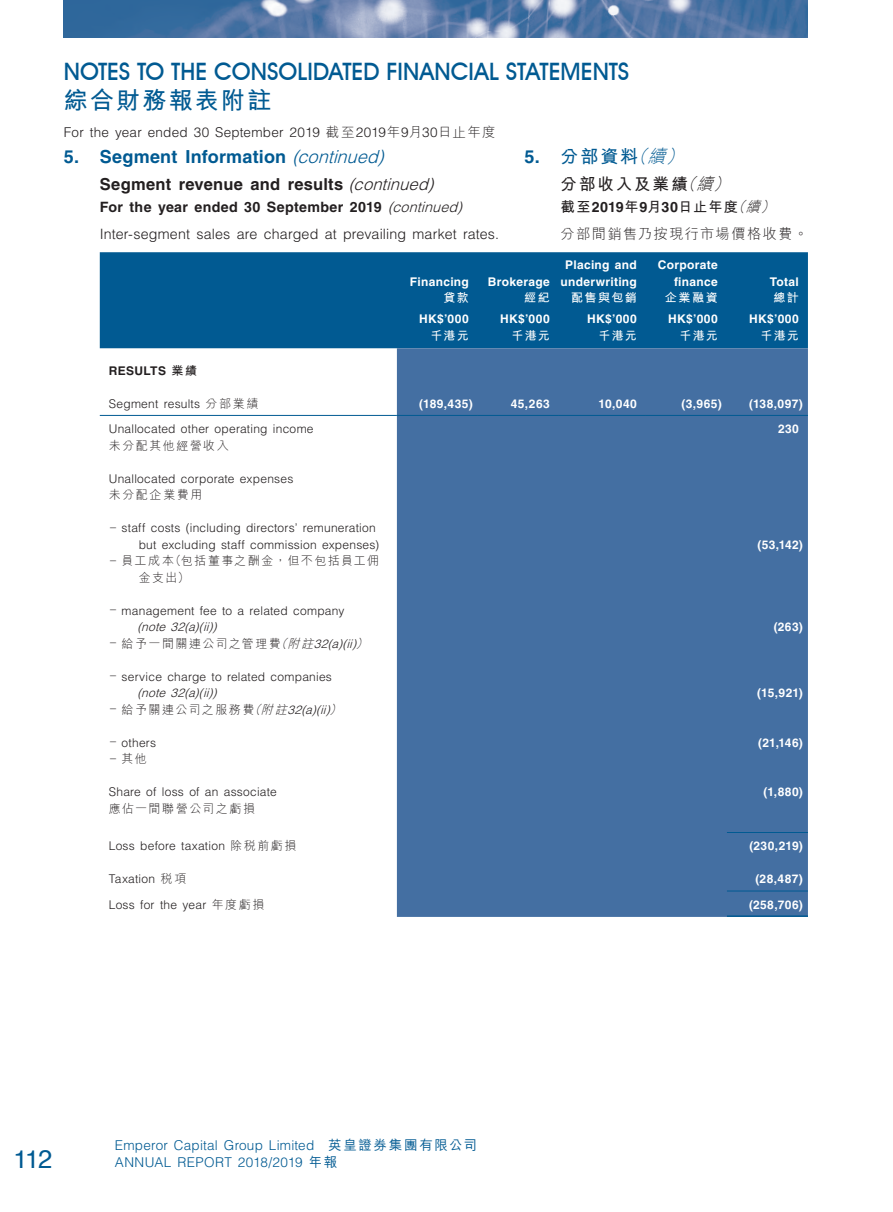
<style>
.page{position:relative;width:893px;height:1212px;background:#fff}
.page>*{position:absolute;margin:0;border:0;box-sizing:border-box;transform-origin:0 0}
.t1{font:25.5px "Helvetica";color:#015a92}
.t2{font:500 24px "Avant Garde IT Cby BT";letter-spacing:-.005em;color:#015a92}
.t3{font:700 24px "M Hei HK";letter-spacing:.095em;color:#015a92}
._03_H1{font:700 18px "Helvetica LT Std";letter-spacing:.01em;color:#015a92}
._03_H1-2{font:700 18px "M Hei HK";color:#015a92}
._04___H2{font:700 16.5px "Helvetica LT Std";letter-spacing:.015em;color:#231f20}
._04___H2-2{font:700 16.5px "M Hei HK";letter-spacing:.12em;color:#231f20}
._12___P2{font:300 14.25px "Helvetica LT Std";letter-spacing:.01em;color:#231f20}
._12___P2-2{font:700 14.25px "Helvetica LT Std";letter-spacing:.025em;color:#231f20}
._12___P2-3{font:700 14.25px "M Hei HK";letter-spacing:.085em;color:#231f20}
._12___P2-4{font:300 14.25px "M Hei HK";letter-spacing:.09em;color:#231f20}
.t4{font:300 13.5px "Helvetica LT Std";letter-spacing:.015em;color:#015a92}
.t5{font:300 13.5px "Helvetica LT Std";letter-spacing:.015em;color:#231f20}
._15_Table_Stub{font:300 12px/16.5px "Helvetica LT Std";letter-spacing:.02em;color:#231f20}
._12___P2-5{font:700 12px/16.5px "Helvetica LT Std";letter-spacing:.03em;color:#fff;text-align:center}
._15_Table_Stub-2{font:300 12px/16.5px "M Hei HK";letter-spacing:.125em;color:#231f20}
._12___P2-6{font:700 12px "M Hei HK";letter-spacing:.11em;color:#fff}
._15_Table_Stub-3{font:700 12px "Helvetica LT Std";letter-spacing:.03em;color:#231f20}
.s1{font-family:"M Hei HK"}
.s2{font-family:"Helvetica LT Std"}
.s3{font-weight:300;font-style:italic}
.s4{font-style:italic}
.s5{font-family:"Helvetica LT Std";font-style:italic}
.s6{font-family:"M Hei HK";font-weight:500}
</style>
<div class="page">
<img style="left:64px;top:0;width:744px;height:38px">
<div style="left:100px;top:252px;width:708px;height:96px;background:#015a92"></div>
<div style="left:397px;top:348px;width:411px;height:569px;background:#446fa2"></div>
<hr style="left:100px;top:415px;width:297px;height:1px;background:#015a92">
<hr style="left:397px;top:415px;width:81px;height:1px;background:#015a92">
<hr style="left:478px;top:415px;width:81px;height:1px;background:#015a92">
<hr style="left:559px;top:415px;width:87px;height:1px;background:#015a92">
<hr style="left:646px;top:415px;width:81px;height:1px;background:#015a92">
<hr style="left:727px;top:415px;width:81px;height:1px;background:#015a92">
<hr style="left:727px;top:832px;width:81px;height:1px;background:#015a92">
<hr style="left:727px;top:891px;width:81px;height:1px;background:#015a92">
<hr style="left:727px;top:915px;width:81px;height:2px;background:#015a92">
<h2 class="t2" style="left:64px;top:57px;width:567px">NOTES TO THE CONSOLIDATED FINANCIAL STATEMENTS</h2>
<h2 class="t3" style="left:64px;top:83px;width:209px">綜合財務報表附註</h2>
<p class="t5" style="left:64px;top:123px;width:433px">For the year ended 30 September 2019 <span class="s1">截至</span>2019<span class="s1">年</span>9<span class="s1">月</span>30<span class="s1">日止年度</span></p>
<p class="_03_H1-2" style="left:524px;top:143px;width:166px"><span class="s2">5.</span> 分部資料<span class="s3">（續）</span></p>
<p class="_04___H2-2" style="left:560px;top:172px;width:175px">分部收入及業績<span class="s3">（續）</span></p>
<p class="_12___P2-3" style="left:560px;top:197px;width:220px">截至<span class="s2">2019</span>年<span class="s2">9</span>月<span class="s2">30</span>日止年度<span class="s3">（續）</span></p>
<p class="_12___P2-4" style="left:560px;top:227px;width:249px">分部間銷售乃按現行市場價格收費。</p>
<p class="_03_H1" style="left:64px;top:145px;width:327px">5. Segment Information <span class="s3">(continued)</span></p>
<p class="_04___H2" style="left:100px;top:174px;width:340px">Segment revenue and results <span class="s3">(continued)</span></p>
<p class="_12___P2-2" style="left:100px;top:198px;width:368px">For the year ended 30 September 2019 <span class="s3">(continued)</span></p>
<p class="_12___P2" style="left:100px;top:225px;width:401px">Inter-segment sales are charged at prevailing market rates.</p>
<p class="_12___P2-5" style="left:410px;top:273px;width:61px">Financing</p>
<p class="_12___P2-5" style="left:488px;top:273px;width:64px">Brokerage</p>
<p class="_12___P2-5" style="left:560px;top:257px;width:78px">Placing and underwriting</p>
<p class="_12___P2-5" style="left:658px;top:257px;width:62px;text-align:right">Corporate finance</p>
<p class="_12___P2-5" style="left:770px;top:273px;width:31px">Total</p>
<p class="_12___P2-6" style="left:443px;top:289px;width:27px">貸款</p>
<p class="_12___P2-6" style="left:524px;top:289px;width:27px">經紀</p>
<p class="_12___P2-6" style="left:571px;top:289px;width:67px">配售與包銷</p>
<p class="_12___P2-6" style="left:665px;top:289px;width:54px">企業融資</p>
<p class="_12___P2-6" style="left:773px;top:289px;width:27px">總計</p>
<p class="_12___P2-5" style="left:419px;top:311px;width:51px">HK$’000</p>
<p class="_12___P2-5" style="left:500px;top:311px;width:51px">HK$’000</p>
<p class="_12___P2-5" style="left:587px;top:311px;width:51px">HK$’000</p>
<p class="_12___P2-5" style="left:668px;top:311px;width:51px">HK$’000</p>
<p class="_12___P2-5" style="left:749px;top:311px;width:51px">HK$’000</p>
<p class="_12___P2-6" style="left:430px;top:327px;width:40px">千港元</p>
<p class="_12___P2-6" style="left:511px;top:327px;width:40px">千港元</p>
<p class="_12___P2-6" style="left:598px;top:327px;width:40px">千港元</p>
<p class="_12___P2-6" style="left:679px;top:327px;width:40px">千港元</p>
<p class="_12___P2-6" style="left:760px;top:327px;width:40px">千港元</p>
<p class="_15_Table_Stub-3" style="left:109px;top:363px;width:90px">RESULTS <span class="s1">業績</span></p>
<p class="_15_Table_Stub" style="left:109px;top:395px;width:151px">Segment results <span class="s1">分部業績</span></p>
<p class="_12___P2-5" style="left:419px;top:395px;width:55px">(189,435)</p>
<p class="_12___P2-5" style="left:511px;top:395px;width:41px">45,263</p>
<p class="_12___P2-5" style="left:599px;top:395px;width:40px">10,040</p>
<p class="_12___P2-5" style="left:682px;top:395px;width:42px">(3,965)</p>
<p class="_12___P2-5" style="left:749px;top:395px;width:55px">(138,097)</p>
<p class="_15_Table_Stub" style="left:109px;top:420px;width:206px">Unallocated other operating income</p>
<p class="_12___P2-5" style="left:778px;top:420px;width:22px">230</p>
<p class="_15_Table_Stub-2" style="left:109px;top:437px;width:122px">未分配其他經營收入</p>
<p class="_15_Table_Stub" style="left:109px;top:470px;width:186px">Unallocated corporate expenses</p>
<p class="_15_Table_Stub-2" style="left:109px;top:486px;width:95px">未分配企業費用</p>
<p class="_15_Table_Stub" style="left:110px;top:519px;width:270px;text-align:right">– staff costs (including directors’ remuneration but excluding staff commission expenses)</p>
<p class="_12___P2-5" style="left:757px;top:536px;width:47px">(53,142)</p>
<p class="_15_Table_Stub-2" style="left:139px;top:552px;width:242px;text-indent:-28px"><span class="s2">–</span> 員工成本（包括董事之酬金，但不包括員工佣金支出）</p>
<p class="_15_Table_Stub" style="left:138px;top:602px;width:209px;text-indent:-27px">– management fee to a related company <span class="s4">(note 32(a)(ii))</span></p>
<p class="_15_Table_Stub-2" style="left:110px;top:635px;width:262px"><span class="s2">–</span> 給予一間關連公司之管理費<span class="s4">（附註</span><span class="s5">32(a)(ii)</span><span class="s4">）</span></p>
<p class="_15_Table_Stub" style="left:138px;top:668px;width:196px;text-indent:-27px">– service charge to related companies <span class="s4">(note 32(a)(ii))</span></p>
<p class="_12___P2-5" style="left:774px;top:618px;width:31px">(263)</p>
<p class="_12___P2-5" style="left:757px;top:684px;width:47px">(15,921)</p>
<p class="_15_Table_Stub-2" style="left:110px;top:701px;width:236px"><span class="s2">–</span> 給予關連公司之服務費<span class="s4">（附註</span><span class="s5">32(a)(ii)</span><span class="s4">）</span></p>
<p class="_15_Table_Stub" style="left:110px;top:734px;width:47px">– others</p>
<p class="_12___P2-5" style="left:758px;top:734px;width:46px">(21,146)</p>
<p class="_15_Table_Stub-2" style="left:110px;top:750px;width:38px"><span class="s2">–</span> 其他</p>
<p class="_15_Table_Stub" style="left:109px;top:783px;width:169px">Share of loss of an associate</p>
<p class="_12___P2-5" style="left:763px;top:783px;width:41px">(1,880)</p>
<p class="_15_Table_Stub-2" style="left:109px;top:800px;width:148px">應佔一間聯營公司之虧損</p>
<p class="_15_Table_Stub" style="left:109px;top:837px;width:189px">Loss before taxation <span class="s1">除稅前虧損</span></p>
<p class="_12___P2-5" style="left:749px;top:837px;width:55px">(230,219)</p>
<p class="_15_Table_Stub" style="left:109px;top:870px;width:79px">Taxation <span class="s1">稅項</span></p>
<p class="_12___P2-5" style="left:755px;top:870px;width:49px">(28,487)</p>
<p class="_15_Table_Stub" style="left:109px;top:896px;width:157px">Loss for the year <span class="s1">年度虧損</span></p>
<p class="_12___P2-5" style="left:749px;top:896px;width:55px">(258,706)</p>
<p class="t4" style="left:115px;top:1137px;width:363px">Emperor Capital Group Limited <span class="s6">英皇證券集團有限公司</span></p>
<h1 class="t1" style="left:14px;top:1139px;width:40px">112</h1>
<p class="t4" style="left:115px;top:1153px;width:224px">ANNUAL REPORT 2018/2019 <span class="s6">年報</span></p>
</div>
